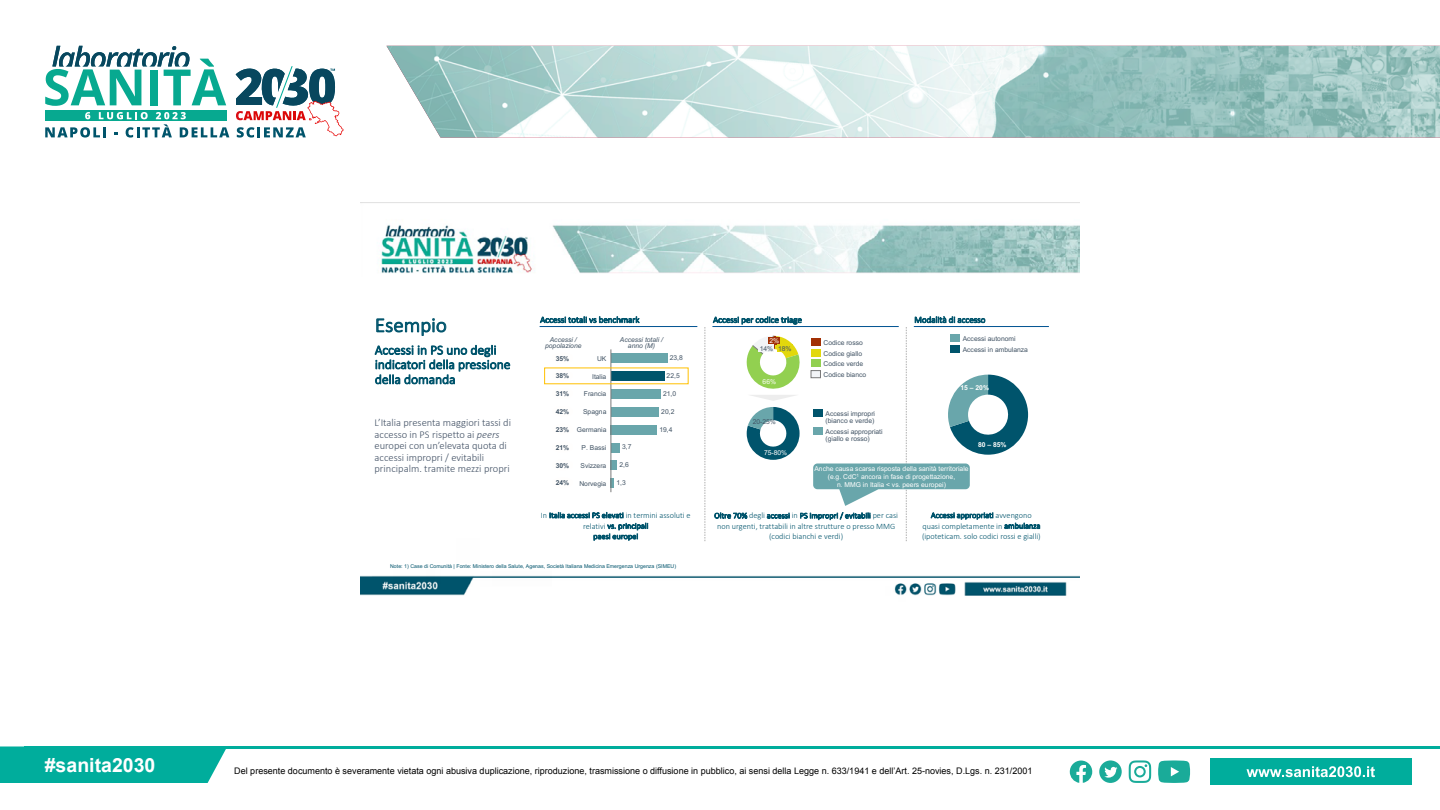
<style>
.page{position:relative;width:1440px;height:810px;background:#fff}
.page>*{position:absolute;margin:0;border:0;box-sizing:border-box;transform-origin:0 0}
.t1{font:300 20.62px "Calibri";color:#00546c}
.t2{font:700 19.5px "Arial";color:#fff}
.t3{font:300 13.2px/14.7px "Calibri";color:#00546c}
.t4{font:300 10.5px/11.4px "Calibri";color:#415064}
.t5{font:9px "Arial";color:#000}
.t6{font:300 8.85px "Calibri";color:#00546c}
.t7{font:300 8.25px/10.4px "Calibri";letter-spacing:-.005em;color:#00546c}
.t8{font:300 8.1px/10.5px "Calibri";color:#00546c;text-align:center}
.t9{font:6.75px/10.6px "Arial";color:#415364}
.t10{font:6.75px/7.8px "Arial";color:#fffefd;text-align:center}
.t11{font:italic 6.75px/6.7px "Arial";color:#415364;text-align:center}
.t12{font:700 6.75px "Arial";color:#415364}
.t13{font:700 6.75px "Arial";color:#fffefd}
.t14{font:5.25px "Arial";color:#00546c}
.s1{font-style:italic}
.s2{font-size:8.25px}
.s3{font-size:8.1px}
</style>
<div class="page">
<img style="left:386px;top:46px;width:1054px;height:92px">
<div style="left:0;top:746px;width:226px;height:37px;background:#00ad9c"></div>
<div style="left:1210px;top:759px;width:201px;height:26px;background:#00ad9c"></div>
<hr style="left:24px;top:746px;width:1416px;height:3px;background:#00ad9c">
<svg style="left:1247px;top:766px;width:128px;height:11px"></svg>
<svg style="left:1129px;top:760px;width:22px;height:23px"></svg>
<svg style="left:1158px;top:760px;width:32px;height:23px"></svg>
<svg style="left:1070px;top:761px;width:22px;height:22px"></svg>
<svg style="left:1099px;top:760px;width:23px;height:23px"></svg>
<div style="left:45px;top:110px;width:181px;height:11px;background:#07a990"></div>
<svg style="left:45px;top:46px;width:181px;height:60px"></svg>
<svg style="left:236px;top:66px;width:107px;height:72px"></svg>
<svg style="left:45px;top:112px;width:184px;height:26px"></svg>
<img style="left:360px;top:202px;width:720px;height:394px">
<div style="left:390px;top:563px;width:474px;height:6px;background:#fff"></div>
<svg style="left:747px;top:407px;width:53px;height:53px"></svg>
<div style="left:811px;top:339px;width:9px;height:7px;background:#a23004"></div>
<div style="left:811px;top:349px;width:9px;height:7px;background:#e2d80c"></div>
<div style="left:811px;top:360px;width:9px;height:7px;background:#92d050"></div>
<div style="left:811px;top:370px;width:10px;height:8px;border:1px solid #797979"></div>
<hr style="left:712px;top:326px;width:187px;height:1px;background:#005392">
<hr style="left:914px;top:326px;width:135px;height:1px;background:#005392">
<svg style="left:745px;top:336px;width:58px;height:65px"></svg>
<hr style="left:540px;top:326px;width:157px;height:1px;background:#005392">
<div style="left:611px;top:353px;width:56px;height:10px;background:#69a6ab"></div>
<div style="left:611px;top:371px;width:53px;height:10px;background:#00546c"></div>
<div style="left:611px;top:389px;width:50px;height:10px;background:#69a6ab"></div>
<div style="left:611px;top:407px;width:48px;height:10px;background:#69a6ab"></div>
<div style="left:611px;top:425px;width:46px;height:10px;background:#69a6ab"></div>
<div style="left:611px;top:443px;width:9px;height:10px;background:#69a6ab"></div>
<div style="left:611px;top:460px;width:6px;height:10px;background:#69a6ab"></div>
<svg style="left:612px;top:478px;width:2px;height:10px"></svg>
<hr style="left:611px;top:349px;width:1px;height:143px;background:#797979">
<div style="left:552px;top:353px;width:21px;height:10px;background:#fffefd;border-radius:50%"></div>
<div style="left:552px;top:370px;width:21px;height:11px;background:#fffefd;border-radius:50%"></div>
<div style="left:552px;top:388px;width:21px;height:11px;background:#fffefd;border-radius:50%"></div>
<div style="left:552px;top:406px;width:21px;height:11px;background:#fffefd;border-radius:50%"></div>
<div style="left:552px;top:424px;width:21px;height:11px;background:#fffefd;border-radius:50%"></div>
<div style="left:552px;top:442px;width:21px;height:10px;background:#fffefd;border-radius:50%"></div>
<div style="left:552px;top:460px;width:21px;height:10px;background:#fffefd;border-radius:50%"></div>
<div style="left:552px;top:477px;width:21px;height:11px;background:#fffefd;border-radius:50%"></div>
<svg style="left:705px;top:327px;width:1px;height:215px"></svg>
<svg style="left:813px;top:327px;width:215px;height:215px"></svg>
<img style="left:360px;top:202px;width:719px;height:74px">
<h2 class="t2" style="left:45px;top:752px;width:112px">#sanita2030</h2>
<h1 class="t1" style="left:375px;top:312px;width:73px">Esempio</h1>
<h3 class="t3" style="left:375px;top:343px;width:137px">Accessi in PS uno degli indicatori della pressione della domanda</h3>
<h3 class="t4" style="left:375px;top:417px;width:138px">L’Italia presenta maggiori tassi di accesso in PS rispetto ai <span class="s1">peers </span>europei con un’elevata quota di accessi impropri / evitabili principalm. tramite mezzi propri</h3>
<h3 class="t6" style="left:540px;top:314px;width:101px">Accessi totali vs benchmark</h3>
<p class="t11" style="left:545px;top:336px;width:38px">Accessi / popolazione</p>
<p class="t11" style="left:620px;top:336px;width:45px">Accessi totali / anno (M)</p>
<p class="t12" style="left:556px;top:354px;width:15px">35%</p>
<p class="t12" style="left:556px;top:371px;width:15px">38%</p>
<p class="t12" style="left:556px;top:389px;width:15px">31%</p>
<p class="t12" style="left:556px;top:407px;width:15px">42%</p>
<p class="t12" style="left:556px;top:425px;width:15px">23%</p>
<p class="t12" style="left:556px;top:443px;width:15px">21%</p>
<p class="t12" style="left:556px;top:461px;width:15px">30%</p>
<p class="t12" style="left:556px;top:478px;width:15px">24%</p>
<p class="t9" style="left:597px;top:353px;width:11px">UK</p>
<p class="t9" style="left:592px;top:371px;width:16px">Italia</p>
<p class="t9" style="left:584px;top:389px;width:24px">Francia</p>
<p class="t9" style="left:583px;top:406px;width:25px">Spagna</p>
<p class="t9" style="left:577px;top:424px;width:31px">Germania</p>
<p class="t9" style="left:582px;top:442px;width:26px">P. Bassi</p>
<p class="t9" style="left:581px;top:460px;width:27px">Svizzera</p>
<p class="t9" style="left:579px;top:478px;width:29px">Norvegia</p>
<p class="t9" style="left:622px;top:442px;width:11px">3,7</p>
<p class="t9" style="left:620px;top:460px;width:11px">2,6</p>
<p class="t9" style="left:616px;top:478px;width:11px">1,3</p>
<p class="t9" style="left:670px;top:352px;width:15px">23,8</p>
<p class="t9" style="left:667px;top:370px;width:15px">22,5</p>
<p class="t9" style="left:663px;top:388px;width:15px">21,0</p>
<p class="t9" style="left:661px;top:406px;width:15px">20,2</p>
<p class="t9" style="left:659px;top:424px;width:15px">19,4</p>
<p class="t8" style="left:541px;top:510px;width:151px"><span class="s2">In</span> Italia accessi PS elevati <span class="s2">in termini assoluti e relativi</span> vs. principali<br>paesi europei</p>
<p class="t14" style="left:390px;top:562px;width:287px">Note: 1) Case di Comunità | Fonte: Ministero della Salute, Agenas, Società Italiana Medicina Emergenza Urgenza (SIMEU)</p>
<h3 class="t6" style="left:713px;top:314px;width:90px">Accessi per codice triage</h3>
<h3 class="t6" style="left:914px;top:314px;width:73px">Modalità di accesso</h3>
<p class="t10" style="left:770px;top:337px;width:11px">2%</p>
<p class="t9" style="left:760px;top:343px;width:33px">14% 18%</p>
<p class="t10" style="left:763px;top:378px;width:15px">66%</p>
<p class="t9" style="left:753px;top:416px;width:25px">20-25%</p>
<p class="t10" style="left:764px;top:448px;width:25px">75-80%</p>
<p class="t9" style="left:823px;top:337px;width:44px">Codice rosso<br>Codice giallo<br>Codice verde<br>Codice bianco</p>
<p class="t9" style="left:826px;top:410px;width:51px;line-height:6.7px">Accessi impropri (bianco e verde)</p>
<p class="t9" style="left:826px;top:428px;width:59px;line-height:6.7px">Accessi appropriati (giallo e rosso)</p>
<p class="t9" style="left:963px;top:333px;width:67px">Accessi autonomi<br>Accessi in ambulanza</p>
<p class="t13" style="left:961px;top:383px;width:30px">15 – 20%</p>
<p class="t13" style="left:978px;top:440px;width:30px">80 – 85%</p>
<p class="t10" style="left:814px;top:465px;width:156px">Anche causa scarsa risposta della sanità territoriale (e.g. CdC<sup>1</sup> ancora in fase di progettazione,<br>n. MMG in Italia &lt; vs. peers europei)</p>
<p class="t8" style="left:714px;top:510px;width:185px">Oltre 70% <span class="s2">degli</span> accessi <span class="s2">in</span> PS impropri / evitabili <span class="s2">per casi</span></p>
<p class="t7" style="left:717px;top:521px;width:180px;line-height:10.6px;text-align:center">non urgenti, trattabili in altre strutture o presso MMG (codici bianchi e verdi)</p>
<p class="t8" style="left:931px;top:510px;width:102px">Accessi appropriati <span class="s2">avvengono</span></p>
<p class="t7" style="left:922px;top:521px;width:120px">quasi completamente in <span class="s3">ambulanza </span>(ipoteticam. solo codici rossi e gialli)</p>
<h3 class="t5" style="left:234px;top:765px;width:800px">Del presente documento è severamente vietata ogni abusiva duplicazione, riproduzione, trasmissione o diffusione in pubblico, ai sensi della Legge n. 633/1941 e dell’Art. 25-novies, D.Lgs. n. 231/2001</h3>
</div>
